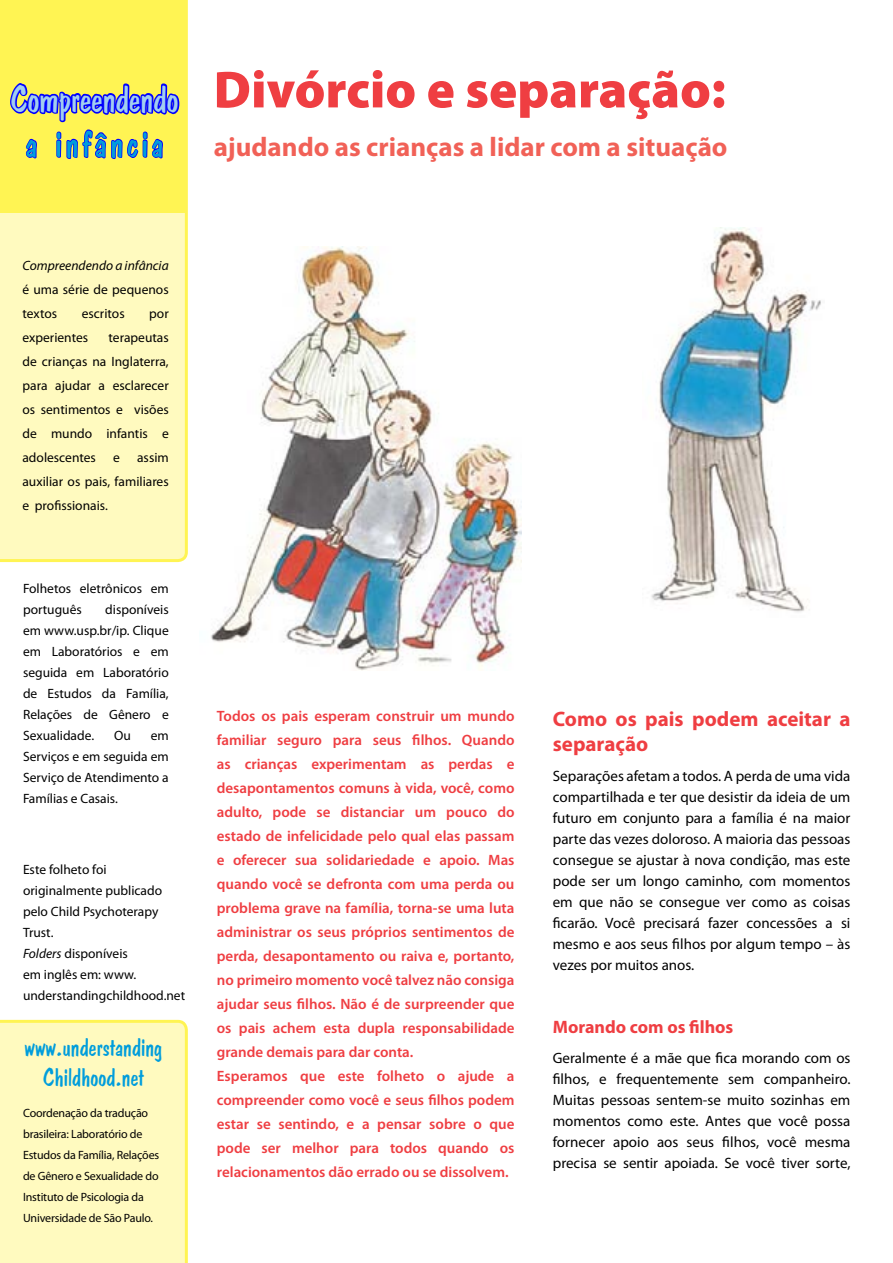
<style>
.page{position:relative;width:893px;height:1263px;background:#fff}
.page>*{position:absolute;margin:0;border:0;box-sizing:border-box;transform-origin:0 0}
.t1{font:900 52.5px "Myriad Pro";color:#ef3e42}
.t2{font:37.5px "Franciscan";color:#a2ceef}
.t3{font:37.5px "Franciscan";letter-spacing:.1em;color:#009ddc}
.t4{font:700 27px "Myriad Pro";color:#f16157}
.t5{font:25.5px/30.6px "Franciscan";color:#009ddc;text-align:center}
.t6{font:700 21px/25.2px "Myriad Pro";color:#ef3e42}
.t7{font:700 18px "Myriad Pro";color:#ef3e42}
.t8{font:600 15px/24px "Myriad Pro";color:#ef3e42}
.t9{font:15px/21px "Myriad Pro";color:#000;text-align:justify}
.t10{font:13.5px/21px "Myriad Pro";color:#000;text-align:justify}
.t11{font:italic 13.5px "Myriad Pro";color:#000}
.t12{font:12px/21px "Myriad Pro";letter-spacing:-.015em;color:#000}
.s1{font-style:italic}
</style>
<div class="page">
<div style="left:0;top:0;width:188px;height:562px;background:#fffabf"></div>
<div style="left:0;top:1020px;width:188px;height:243px;background:#fffabf"></div>
<div style="left:0;top:0;width:186px;height:213px;background:#fff453"></div>
<img style="left:211px;top:247px;width:311px;height:424px">
<img style="left:651px;top:227px;width:170px;height:385px">
<svg style="left:10px;top:83px;width:170px;height:76px"></svg>
<h2 class="t2" style="left:11px;top:78px;width:169px">Compreendendo</h2>
<h2 class="t3" style="left:26px;top:123px;width:139px">a infância</h2>
<h1 class="t1" style="left:214px;top:55px;width:514px">Divórcio e separação:</h1>
<h3 class="t4" style="left:214px;top:129px;width:515px">ajudando as crianças a lidar com a situação</h3>
<p class="t11" style="left:22px;top:257px;width:148px">Compreendendo a infância</p>
<p class="t10" style="left:22px;top:277px;width:148px;line-height:24px">é uma série de pequenos textos</p>
<p class="t10" style="left:82px;top:303px;width:44px">escritos</p>
<p class="t10" style="left:149px;top:303px;width:21px">por</p>
<p class="t10" style="left:22px;top:327px;width:67px">experientes</p>
<p class="t10" style="left:22px;top:325px;width:148px;line-height:24px;text-indent:86px">terapeutas de crianças na Inglaterra, para ajudar a esclarecer os sentimentos e visões de mundo infantis e adolescentes</p>
<p class="t10" style="left:22px;top:445px;width:148px;line-height:24px;text-indent:115px">assim auxiliar os pais, familiares e profissionais.</p>
<p class="t10" style="left:113px;top:447px;width:8px">e</p>
<p class="t10" style="left:23px;top:577px;width:147px">Folhetos eletrônicos em português</p>
<p class="t10" style="left:23px;top:598px;width:147px;text-indent:82px">disponíveis em www.usp.br/ip. Clique em Laboratórios e em seguida em Laboratório de Estudos da Família, Relações de Gênero e Sexualidade.</p>
<p class="t10" style="left:114px;top:724px;width:18px">Ou</p>
<p class="t10" style="left:23px;top:724px;width:147px;text-indent:128px">em Serviços e em seguida em Serviço de Atendimento a Famílias e Casais.</p>
<p class="t10" style="left:23px;top:858px;width:164px;text-align:left">Este folheto foi originalmente publicado pelo Child Psychoterapy<br>Trust.<br><span class="s1">Folders</span> disponíveis<br>em inglês em: www. understandingchildhood.net</p>
<h3 class="t5" style="left:25px;top:1033px;width:139px">www.understanding<br>Childhood.net</h3>
<p class="t12" style="left:23px;top:1102px;width:138px">Coordenação da tradução brasileira: Laboratório de<br>Estudos da Família, Relações de Gênero e Sexualidade do<br>Instituto de Psicologia da<br>Universidade de São Paulo.</p>
<p class="t8" style="left:217px;top:704px;width:299px">Todos os pais esperam construir um mundo familiar seguro para seus filhos. Quando as crianças experimentam as perdas e desapontamentos comuns à vida, você, como adulto, pode se distanciar um pouco do estado de infelicidade pelo qual elas passam e oferecer sua solidariedade e apoio. Mas quando você se defronta com uma perda ou problema grave na família, torna-se uma luta administrar os seus próprios sentimentos de perda, desapontamento ou raiva e, portanto, no primeiro momento você talvez não consiga ajudar seus filhos. Não é de surpreender que os pais achem esta dupla responsabilidade grande demais para dar conta.<br>Esperamos que este folheto o ajude a compreender como você e seus filhos podem estar se sentindo, e a pensar sobre o que pode ser melhor para todos quando os relacionamentos dão errado ou se dissolvem.</p>
<h3 class="t6" style="left:553px;top:705px;width:299px">Como os pais podem aceitar a separação</h3>
<p class="t9" style="left:553px;top:765px;width:299px">Separações afetam a todos. A perda de uma vida compartilhada e ter que desistir da ideia de um futuro em conjunto para a família é na maior parte das vezes doloroso. A maioria das pessoas consegue se ajustar à nova condição, mas este pode ser um longo caminho, com momentos em que não se consegue ver como as coisas ficarão. Você precisará fazer concessões a si mesmo e aos seus filhos por algum tempo – às vezes por muitos anos.</p>
<p class="t7" style="left:553px;top:1016px;width:182px">Morando com os filhos</p>
<p class="t9" style="left:553px;top:1047px;width:299px">Geralmente é a mãe que fica morando com os filhos, e frequentemente sem companheiro.<br>Muitas pessoas sentem-se muito sozinhas em momentos como este. Antes que você possa fornecer apoio aos seus filhos, você mesma precisa se sentir apoiada. Se você tiver sorte,</p>
</div>
